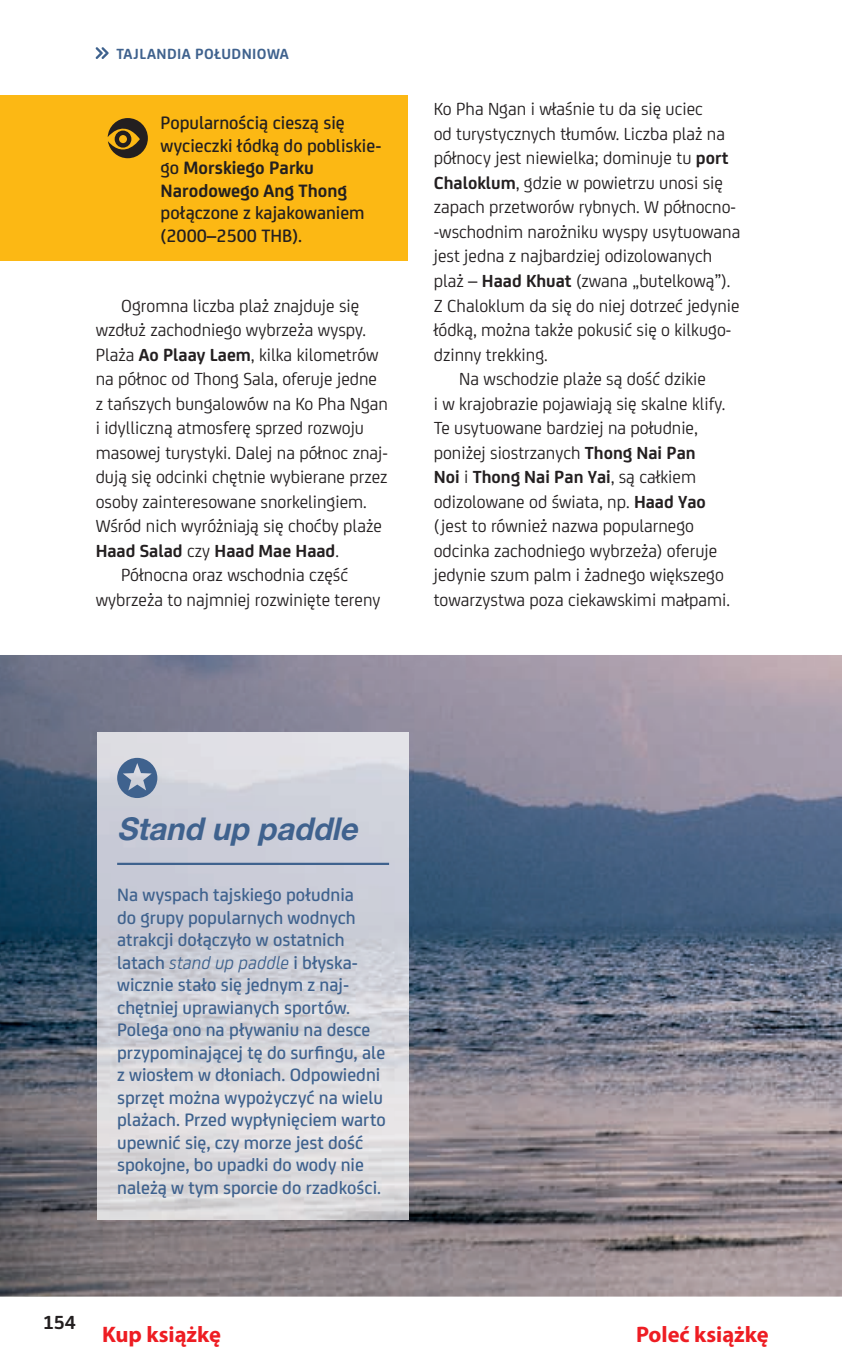
<style>
.page{position:relative;width:842px;height:1365px;background:#fff}
.page>*{position:absolute;margin:0;border:0;box-sizing:border-box;transform-origin:0 0}
.t1{font:italic 700 31.5px "Helvetica Neue LT Pro";color:#3f628e}
.t2{font:700 22.5px "Myriad Pro";color:#ee1d23}
.t3{font:700 20.25px "FS Joey";color:#231f20}
.t4{font:500 19.12px/22.5px "FS Joey";color:#3f628e}
.t5{font:500 19.12px/22.5px "FS Joey";color:#231f20}
.t6{font:18.68px "FS Joey";color:#231f20}
.t7{font:700 18.68px "FS Joey";color:#231f20}
.t8{font:700 15.75px "FS Joey";letter-spacing:.025em;color:#3f628e}
.s1{font-weight:700}
.s2{font-weight:400}
.s3{font-weight:400;font-style:italic}
</style>
<div class="page">
<img style="left:0;top:655px;width:842px;height:641px">
<div style="left:0;top:96px;width:407px;height:165px;background:#fcb814"></div>
<svg style="left:108px;top:118px;width:40px;height:41px"></svg>
<img style="left:98px;top:732px;width:310px;height:487px">
<hr style="left:117px;top:863px;width:272px;height:2px;background:#3f628e">
<svg style="left:117px;top:758px;width:40px;height:40px;background:#788eac"></svg>
<svg style="left:96px;top:47px;width:13px;height:12px"></svg>
<p class="t8" style="left:116px;top:42px;width:174px">TAJLANDIA POŁUDNIOWA</p>
<p class="t5" style="left:161px;top:111px;width:222px">Popularnością cieszą się wycieczki łódką do pobliskie&shy;go <span class="s1">Morskiego Parku<br>Narodowego Ang Thong</span></p>
<p class="t5" style="left:161px;top:200px;width:206px">połączone z kajakowaniem (2000–2500 THB).</p>
<p class="t6" style="left:121px;top:292px;width:240px">Ogromna liczba plaż znajduje się</p>
<p class="t6" style="left:96px;top:317px;width:272px">wzdłuż zachodniego wybrzeża wyspy.</p>
<p class="t6" style="left:96px;top:341px;width:285px">Plaża <span class="s1">Ao Plaay Laem</span>, kilka kilometrów</p>
<p class="t6" style="left:96px;top:366px;width:283px">na północ od Thong Sala, oferuje jedne</p>
<p class="t6" style="left:96px;top:390px;width:294px">z tańszych bungalowów na Ko Pha Ngan</p>
<p class="t6" style="left:96px;top:415px;width:270px">i idylliczną atmosferę sprzed rozwoju</p>
<p class="t6" style="left:96px;top:439px;width:294px">maso wej turystyki. Dalej na północ znaj-</p>
<p class="t6" style="left:96px;top:464px;width:293px">dują się odcinki chętnie wybierane przez</p>
<p class="t6" style="left:96px;top:488px;width:273px">osoby zainteresowane snorkelingiem.</p>
<p class="t6" style="left:96px;top:513px;width:288px">Wśród nich wyróżniają się choćby plaże</p>
<p class="t7" style="left:96px;top:537px;width:245px">Haad Salad <span class="s2">czy</span> Haad Mae Haad<span class="s2">.</span></p>
<p class="t6" style="left:121px;top:562px;width:228px">Północna oraz wschodnia część</p>
<p class="t6" style="left:96px;top:586px;width:286px">wybrzeża to najmniej rozwinięte tereny</p>
<p class="t6" style="left:434px;top:96px;width:271px">Ko Pha Ngan i właśnie tu da się uciec</p>
<p class="t6" style="left:434px;top:120px;width:293px">od turystycznych tłumów. Liczba plaż na</p>
<p class="t6" style="left:434px;top:145px;width:296px">północy jest niewielka; dominuje tu <span class="s1">port</span></p>
<p class="t6" style="left:434px;top:169px;width:291px"><span class="s1">Chaloklum</span>, gdzie w powietrzu unosi się</p>
<p class="t6" style="left:434px;top:194px;width:304px">zapach przetworów rybnych. W północno-</p>
<p class="t6" style="left:434px;top:218px;width:308px">-wschodnim narożniku wyspy usytuowana</p>
<p class="t6" style="left:434px;top:243px;width:280px">jest jedna z najbardziej odizolowanych</p>
<p class="t6" style="left:434px;top:268px;width:298px">plaż – <span class="s1">Haad Khuat</span> (zwana „butelkową”).</p>
<p class="t6" style="left:434px;top:292px;width:307px">Z Chaloklum da się do niej dotrzeć jedynie</p>
<p class="t6" style="left:434px;top:317px;width:299px">łódką, można także pokusić się o kilkugo-</p>
<p class="t6" style="left:434px;top:341px;width:116px">dzinny trekking.</p>
<p class="t6" style="left:459px;top:366px;width:248px">Na wschodzie plaże są dość dzikie</p>
<p class="t6" style="left:434px;top:390px;width:293px">i w krajobrazie pojawiają się skalne klify.</p>
<p class="t6" style="left:434px;top:415px;width:266px">Te usytuowane bardziej na południe,</p>
<p class="t6" style="left:434px;top:439px;width:263px">poniżej siostrzanych <span class="s1">Thong Nai Pan</span></p>
<p class="t7" style="left:434px;top:463px;width:264px">Noi <span class="s2">i</span> Thong Nai Pan Yai<span class="s2">, są całkiem</span></p>
<p class="t6" style="left:434px;top:488px;width:274px">odizolowane od świata, np. <span class="s1">Haad Yao</span></p>
<p class="t6" style="left:434px;top:513px;width:262px">( jest to również nazwa popularnego</p>
<p class="t6" style="left:434px;top:537px;width:285px">odcinka zachodniego wybrzeża) oferuje</p>
<p class="t6" style="left:434px;top:562px;width:292px">jedynie szum palm i żadnego większego</p>
<p class="t6" style="left:434px;top:586px;width:298px">towarzystwa poza ciekawskimi małpami.</p>
<h1 class="t1" style="left:117px;top:810px;width:250px">Stand up paddle</h1>
<p class="t4" style="left:117px;top:882px;width:270px">Na wyspach tajskiego południa<br>do grupy popularnych wodnych atrakcji dołączyło w ostatnich latach <span class="s3">stand up paddle</span> i błyska&shy;wicznie stało się jednym z naj&shy;chętniej uprawianych sportów.<br>Polega ono na pływaniu na desce przypominającej tę do surfingu, ale z wiosłem w dłoniach. Odpowiedni sprzęt można wypożyczyć na wielu plażach. Przed wypłynięciem warto upewnić się, czy morze jest dość spokojne, bo upadki do wody nie należą w tym sporcie do rzadkości.</p>
<p class="t3" style="left:43px;top:1307px;width:34px">154</p>
<p class="t2" style="left:102px;top:1320px;width:120px">Kup książkę</p>
<p class="t2" style="left:636px;top:1320px;width:134px">Poleć książkę</p>
</div>
